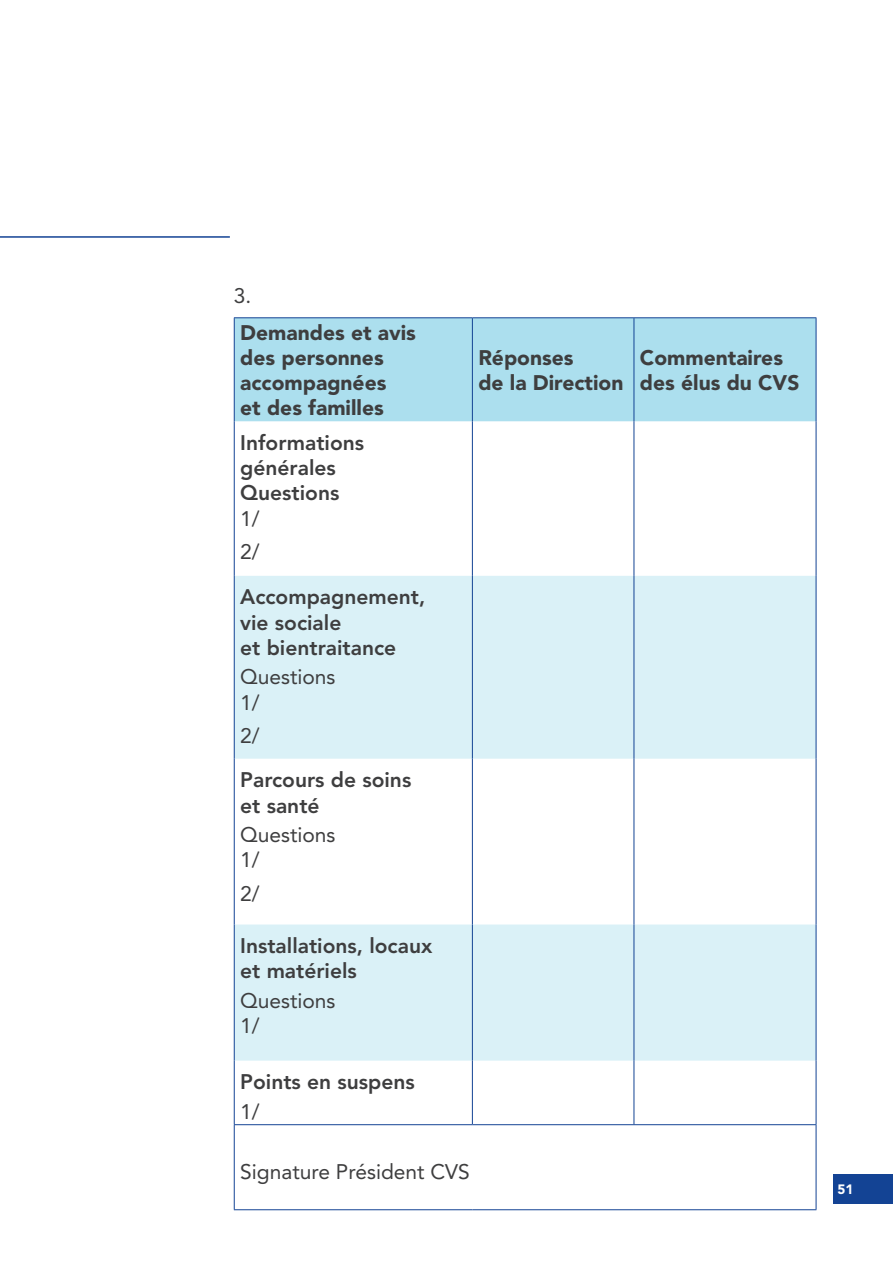
<style>
.page{position:relative;width:893px;height:1263px;background:#fff}
.page>*{position:absolute;margin:0;border:0;box-sizing:border-box;transform-origin:0 0}
.courant{font:800 21px/25.2px "Avenir LT Std";color:#3e3e3f}
.courant-2{font:900 21px/25.2px "Avenir LT Std";color:#3e3e3f}
.courant-3{font:21px "Avenir LT Std";color:#3e3e3f}
.t1{font:900 13.5px "Avenir LT Std";color:#fff}
</style>
<div class="page">
<div style="left:833px;top:1174px;width:60px;height:29px;background:#134394"></div>
<hr style="left:0;top:236px;width:230px;height:2px;background:#134394">
<div style="left:235px;top:318px;width:581px;height:103px;background:#acdfee"></div>
<svg style="left:235px;top:576px;width:581px;height:484px;fill:#daf1f7"></svg>
<hr style="left:234px;top:317px;width:238px;height:1px;background:#134394">
<hr style="left:234px;top:318px;width:1px;height:103px;background:#134394">
<hr style="left:472px;top:317px;width:162px;height:1px;background:#134394">
<hr style="left:472px;top:318px;width:1px;height:103px;background:#134394">
<hr style="left:634px;top:317px;width:182px;height:1px;background:#134394">
<hr style="left:634px;top:318px;width:1px;height:103px;background:#134394">
<hr style="left:816px;top:318px;width:1px;height:103px;background:#134394">
<hr style="left:234px;top:421px;width:1px;height:155px;background:#134394">
<hr style="left:472px;top:421px;width:1px;height:155px;background:#134394">
<hr style="left:634px;top:421px;width:1px;height:155px;background:#134394">
<hr style="left:816px;top:421px;width:1px;height:155px;background:#134394">
<hr style="left:234px;top:576px;width:1px;height:183px;background:#134394">
<hr style="left:472px;top:576px;width:1px;height:183px;background:#134394">
<hr style="left:634px;top:576px;width:1px;height:183px;background:#134394">
<hr style="left:816px;top:576px;width:1px;height:183px;background:#134394">
<hr style="left:234px;top:759px;width:1px;height:165px;background:#134394">
<hr style="left:472px;top:759px;width:1px;height:165px;background:#134394">
<hr style="left:634px;top:759px;width:1px;height:165px;background:#134394">
<hr style="left:816px;top:759px;width:1px;height:165px;background:#134394">
<hr style="left:234px;top:924px;width:1px;height:136px;background:#134394">
<hr style="left:472px;top:924px;width:1px;height:136px;background:#134394">
<hr style="left:634px;top:924px;width:1px;height:136px;background:#134394">
<hr style="left:816px;top:924px;width:1px;height:136px;background:#134394">
<hr style="left:234px;top:1060px;width:1px;height:64px;background:#134394">
<hr style="left:472px;top:1060px;width:1px;height:64px;background:#134394">
<hr style="left:634px;top:1060px;width:1px;height:64px;background:#134394">
<hr style="left:816px;top:1060px;width:1px;height:64px;background:#134394">
<hr style="left:234px;top:1124px;width:238px;height:1px;background:#134394">
<hr style="left:234px;top:1125px;width:1px;height:84px;background:#134394">
<hr style="left:472px;top:1124px;width:162px;height:1px;background:#134394">
<hr style="left:634px;top:1124px;width:182px;height:1px;background:#134394">
<hr style="left:816px;top:1125px;width:1px;height:84px;background:#134394">
<hr style="left:234px;top:1209px;width:238px;height:1px;background:#134394">
<hr style="left:472px;top:1209px;width:162px;height:1px;background:#134394">
<hr style="left:634px;top:1209px;width:182px;height:1px;background:#134394">
<p class="courant-3" style="left:234px;top:283px;width:19px">3.</p>
<p class="courant-2" style="left:240px;top:320px;width:177px">Demandes et avis des personnes accompagnées<br>et des familles</p>
<p class="courant" style="left:240px;top:430px;width:126px">Informations générales</p>
<p class="courant" style="left:240px;top:480px;width:101px">Questions</p>
<p class="courant-3" style="left:240px;top:506px;width:21px">1/</p>
<p class="courant-3" style="left:240px;top:540px;width:21px">2/</p>
<p class="courant" style="left:240px;top:585px;width:187px">Accompagnement, vie sociale<br>et bientraitance</p>
<p class="courant-3" style="left:240px;top:665px;width:97px">Questions</p>
<p class="courant-3" style="left:240px;top:690px;width:21px">1/</p>
<p class="courant-3" style="left:240px;top:724px;width:21px">2/</p>
<p class="courant" style="left:240px;top:767px;width:173px">Parcours de soins et santé</p>
<p class="courant-3" style="left:240px;top:822px;width:97px">Questions</p>
<p class="courant-3" style="left:240px;top:848px;width:21px">1/</p>
<p class="courant-3" style="left:240px;top:881px;width:21px">2/</p>
<p class="courant" style="left:240px;top:933px;width:194px">Installations, locaux et matériels</p>
<p class="courant-3" style="left:240px;top:988px;width:97px">Questions</p>
<p class="courant-3" style="left:240px;top:1013px;width:21px">1/</p>
<p class="courant" style="left:240px;top:1069px;width:176px">Points en suspens</p>
<p class="courant-3" style="left:240px;top:1099px;width:21px">1/</p>
<p class="courant-2" style="left:478px;top:345px;width:147px">Réponses<br>de la Direction</p>
<p class="courant-2" style="left:640px;top:345px;width:161px">Commentaires des élus du CVS</p>
<p class="courant-3" style="left:240px;top:1159px;width:231px">Signature Président CVS</p>
<p class="t1" style="left:838px;top:1181px;width:17px">51</p>
</div>
